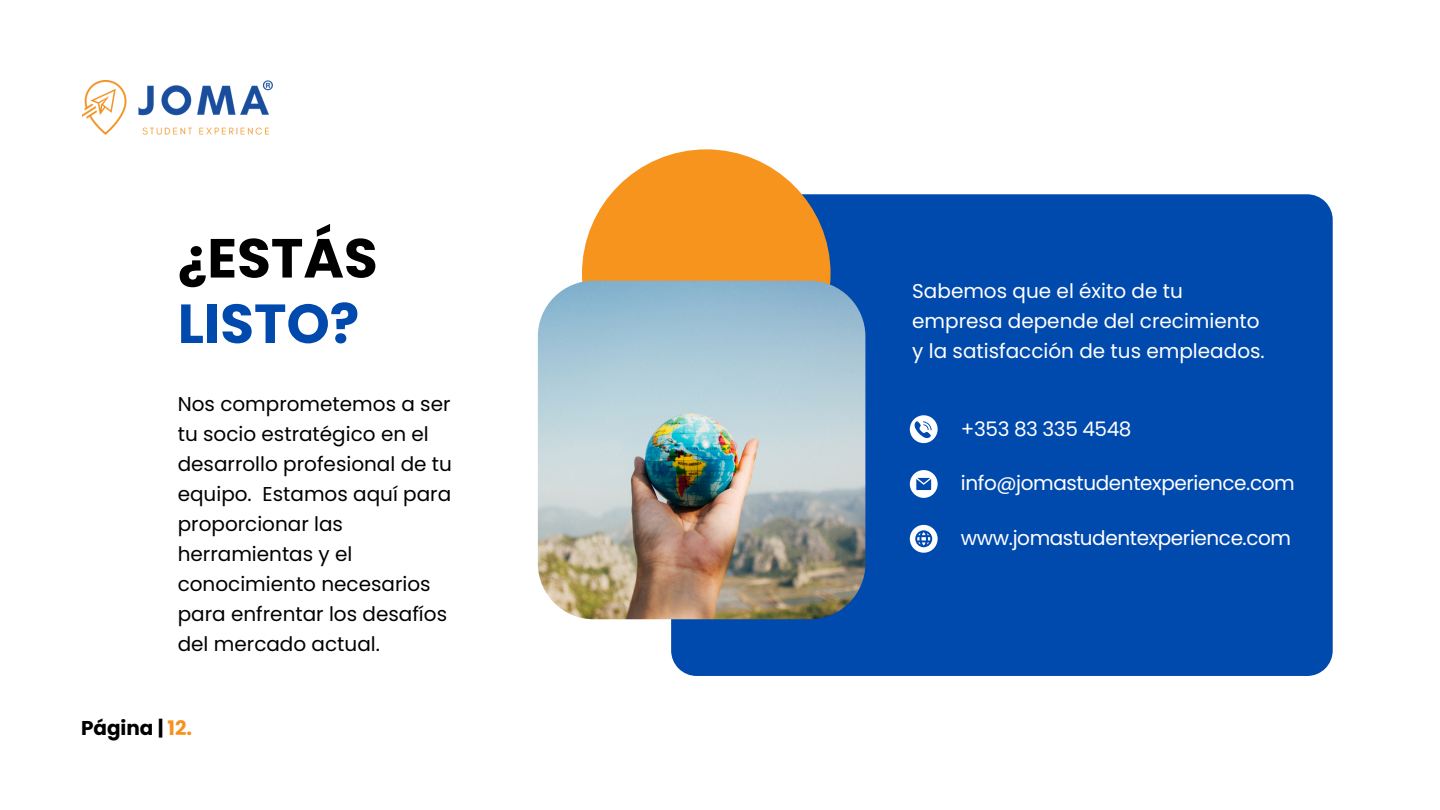
<style>
.page{position:relative;width:1440px;height:810px;background:#fff}
.page>*{position:absolute;margin:0;border:0;box-sizing:border-box;transform-origin:0 0}
.t1{font:700 55px "Poppins";color:#000}
.t2{font:700 55px "Poppins";color:#004aad}
.t3{font:20px/30px "Poppins";color:#000}
.t4{font:20px/30px "Poppins";color:#fff}
.t5{font:20px "Poppins";letter-spacing:-.02em;color:#fff}
.t6{font:700 20px "Poppins";color:#000}
.s1{color:#f4931e}
</style>
<div class="page">
<div style="left:671px;top:194px;width:662px;height:482px;background:#004aad"></div>
<div style="left:582px;top:149px;width:249px;height:249px;background:#f7941e;border-radius:50%"></div>
<img style="left:538px;top:281px;width:327px;height:338px;border-radius:56px">
<svg style="left:910px;top:470px;width:28px;height:28px"></svg>
<svg style="left:910px;top:415px;width:28px;height:28px"></svg>
<svg style="left:910px;top:525px;width:28px;height:28px"></svg>
<img style="left:83px;top:80px;width:190px;height:55px">
<h1 class="t1" style="left:178px;top:220px;width:202px">¿ESTÁS</h1>
<h1 class="t2" style="left:178px;top:285px;width:183px">LISTO?</h1>
<p class="t3" style="left:178px;top:389px;width:276px">Nos comprometemos a ser tu socio estratégico en el desarrollo profesional de tu equipo. Estamos aquí para proporcionar las herramientas y el conocimiento necesarios para enfrentar los desafíos</p>
<p class="t3" style="left:178px;top:629px;width:204px">del mercado actual.</p>
<p class="t6" style="left:81px;top:714px;width:113px">Página | <span class="s1">12.</span></p>
<p class="t4" style="left:912px;top:276px;width:354px">Sabemos que el éxito de tu empresa depende del crecimiento y la satisfacción de tus empleados.</p>
<p class="t5" style="left:961px;top:415px;width:172px">+353 83 335 4548</p>
<p class="t5" style="left:961px;top:469px;width:335px">info@jomastudentexperience.com</p>
<p class="t5" style="left:961px;top:524px;width:332px">www.jomastudentexperience.com</p>
</div>
